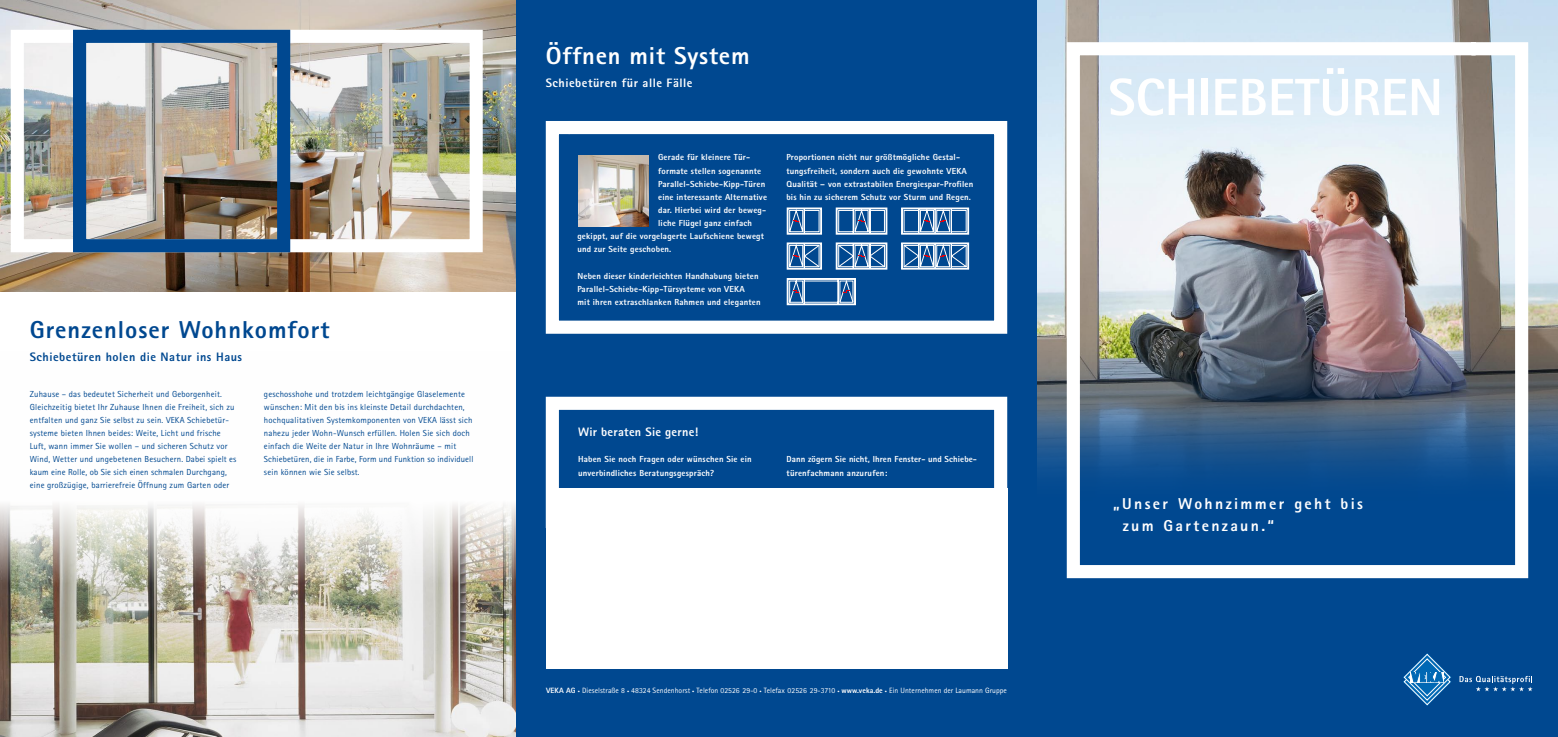
<style>
.page{position:relative;width:1558px;height:737px;background:#fff}
.page>*{position:absolute;margin:0;border:0;box-sizing:border-box;transform-origin:0 0}
.t1{font:800 52.5px "Rotis Sans Serif";color:#fff}
.t2{font:800 24.5px "Rotis Sans Serif";letter-spacing:.04em;color:#004890}
.t3{font:800 24.5px "Rotis Sans Serif";letter-spacing:.035em;color:#fff}
.t4{font:800 15.75px/22.8px "Rotis Sans Serif";letter-spacing:.15em;color:#fff}
.t5{font:800 12.25px "Rotis Sans Serif";letter-spacing:.04em;color:#004890}
.t6{font:800 12.25px "Rotis Sans Serif";letter-spacing:.04em;color:#fff}
.t7{font:800 12.25px "Rotis Sans Serif";letter-spacing:.02em;color:#fff}
.t8{font:8.75px/13.1px "Rotis Sans Serif";letter-spacing:.02em;color:#004890}
.t9{font:800 8.75px/13.1px "Rotis Sans Serif";letter-spacing:.02em;color:#fff}
.t10{font:7.7px "Rotis Sans Serif";letter-spacing:.005em;color:#fff}
.s1{font-weight:800}
.s2{font-size:4.38px}
</style>
<div class="page">
<img style="left:0;top:504px;width:516px;height:233px">
<img style="left:0;top:0;width:516px;height:292px">
<img style="left:1037px;top:0;width:521px;height:327px">
<div style="left:516px;top:0;width:521px;height:737px;background:#004890"></div>
<div style="left:766px;top:327px;width:792px;height:396px;background:#004890"></div>
<div style="left:855px;top:516px;width:703px;height:221px;background:#004890"></div>
<svg style="left:1403px;top:653px;width:48px;height:53px"></svg>
<svg style="left:1459px;top:676px;width:73px;height:15px"></svg>
<img style="left:1060px;top:36px;width:474px;height:543px">
<svg style="left:545px;top:121px;width:463px;height:213px"></svg>
<div style="left:546px;top:488px;width:461px;height:181px;background:#fff"></div>
<div style="left:546px;top:397px;width:461px;height:131px;border:13px solid #fff"></div>
<img style="left:4px;top:23px;width:485px;height:236px">
<img style="left:66px;top:23px;width:231px;height:236px">
<img style="left:578px;top:155px;width:70px;height:71px">
<svg style="left:787px;top:208px;width:182px;height:97px"></svg>
<h2 class="t2" style="left:30px;top:314px;width:301px">Grenzenloser Wohnkomfort</h2>
<h3 class="t5" style="left:30px;top:349px;width:214px">Schiebetüren holen die Natur ins Haus</h3>
<p class="t8" style="left:30px;top:387px;width:208px">Zuhause – das bedeutet Sicherheit und Geborgenheit.<br>Gleichzeitig bietet Ihr Zuhause Ihnen die Freiheit, sich zu entfalten und ganz Sie selbst zu sein. VEKA Schiebetür&shy;systeme bieten Ihnen beides: Weite, Licht und frische Luft, wann immer Sie wollen – und sicheren Schutz vor Wind, Wetter und ungebetenen Besuchern. Dabei spielt es kaum eine Rolle, ob Sie sich einen schmalen Durchgang, eine großzügige, barrierefreie Öffnung zum Garten oder</p>
<p class="t8" style="left:264px;top:387px;width:211px">geschosshohe und trotzdem leichtgängige Glaselemente wünschen: Mit den bis ins kleinste Detail durchdachten, hochqualitativen Systemkomponenten von VEKA lässt sich nahezu jeder Wohn-Wunsch erfüllen. Holen Sie sich doch einfach die Weite der Natur in Ihre Wohnräume – mit Schiebetüren, die in Farbe, Form und Funktion so individuell sein können wie Sie selbst.</p>
<h2 class="t3" style="left:546px;top:40px;width:205px">Öffnen mit System</h2>
<h3 class="t6" style="left:546px;top:75px;width:148px">Schiebetüren für alle Fälle</h3>
<h1 class="t1" style="left:1108px;top:64px;width:336px">SCHIEBETÜREN</h1>
<p class="t9" style="left:658px;top:151px;width:94px">Gerade für kleinere Tür-</p>
<p class="t9" style="left:658px;top:164px;width:105px">formate stellen sogenannte</p>
<p class="t9" style="left:658px;top:177px;width:109px">Parallel-Schiebe-Kipp-Türen</p>
<p class="t9" style="left:658px;top:190px;width:110px">eine interessante Alternative</p>
<p class="t9" style="left:658px;top:203px;width:110px">dar. Hierbei wird der beweg-</p>
<p class="t9" style="left:658px;top:216px;width:95px">liche Flügel ganz einfach</p>
<p class="t9" style="left:577px;top:229px;width:188px">gekippt, auf die vorgelagerte Laufschiene bewegt</p>
<p class="t9" style="left:577px;top:243px;width:95px">und zur Seite geschoben.</p>
<p class="t9" style="left:577px;top:269px;width:185px">Neben dieser kinderleichten Handhabung bieten<br>Parallel-Schiebe-Kipp-Türsysteme von VEKA<br>mit ihren extraschlanken Rahmen und eleganten</p>
<p class="t9" style="left:786px;top:151px;width:188px">Proportionen nicht nur größtmögliche Gestal&shy;tungsfreiheit, sondern auch die gewohnte VEKA Qualität – von extrastabilen Energiespar-Profilen bis hin zu sicherem Schutz vor Sturm und Regen.</p>
<h3 class="t7" style="left:578px;top:424px;width:122px">Wir beraten Sie gerne!</h3>
<p class="t9" style="left:578px;top:453px;width:175px">Haben Sie noch Fragen oder wünschen Sie ein unverbindliches Beratungsgespräch?</p>
<p class="t9" style="left:786px;top:453px;width:192px">Dann zögern Sie nicht, Ihren Fenster- und Schiebe&shy;türenfachmann anzurufen:</p>
<p class="t10" style="left:546px;top:686px;width:462px"><span class="s1">VEKA AG</span> <span class="s2">•</span> Dieselstraße 8 <span class="s2">•</span> 48324 Sendenhorst <span class="s2">•</span> Telefon 02526 29-0 <span class="s2">•</span> Telefax 02526 29-3710 <span class="s2">•</span> <span class="s1">www.veka.de</span> <span class="s2">•</span> Ein Unternehmen der Laumann Gruppe</p>
<h3 class="t4" style="left:1123px;top:491px;width:242px;text-indent:-10px">„Unser Wohnzimmer geht bis zum Gartenzaun.“</h3>
</div>
